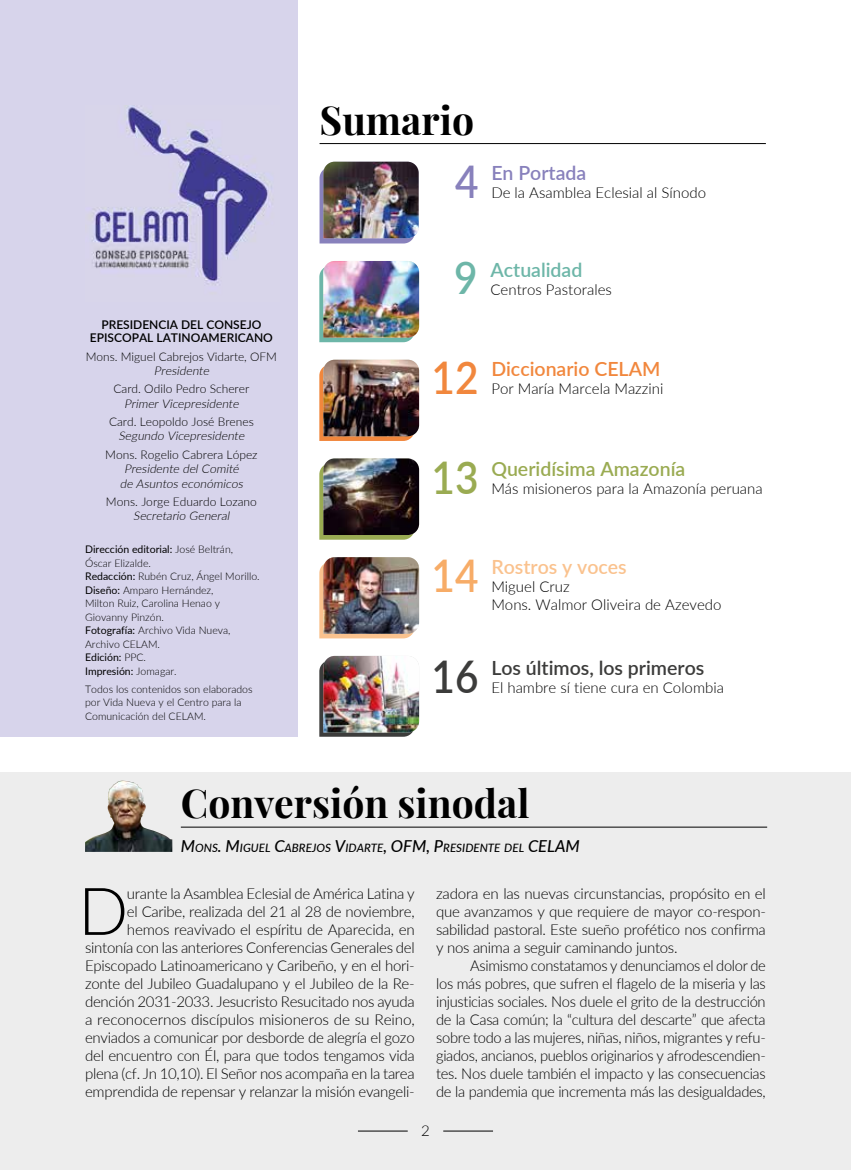
<style>
.page{position:relative;width:851px;height:1170px;background:#fff}
.page>*{position:absolute;margin:0;border:0;box-sizing:border-box;transform-origin:0 0}
.t1{font:300 65.85px "Lato";color:#000}
.t2{font:600 45px "Lato";color:#3c3c3b;scale:.9 1}
.t3{font:600 45px "Lato";color:#9aab52;scale:.9 1}
.t4{font:600 45px "Lato";color:#f7ac67;scale:.9 1}
.t5{font:600 45px "Lato";color:#f1873d;scale:.9 1}
.t6{font:600 45px "Lato";color:#6db6a8;scale:.9 1}
.t7{font:600 45px "Lato";color:#8881bc;scale:.9 1}
.t8{font:700 39px "Playfair Display SC";color:#000}
.t9{font:600 19.5px "Lato";color:#3c3c3b}
.t10{font:600 19.5px "Lato";color:#9aab52}
.t11{font:600 19.5px "Lato";color:#f1873d}
.t12{font:600 19.5px "Lato";color:#fac28e}
.t13{font:600 19.5px "Lato";color:#6db6a8}
.t14{font:600 19.5px "Lato";color:#8881bc}
.t15{font:300 15px/18px "Lato";letter-spacing:-.02em;color:#000;text-align:justify}
.t16{font:300 15px/18px "Lato";color:#000}
.t17{font:300 12px "Lato";color:#000}
.t18{font:italic 300 12px/14.2px "Lato";color:#000;text-align:center}
.t19{font:600 12px/13.5px "Lato";color:#000;text-align:center}
.t20{font:italic 500 11.55px "Lato";color:#000}
.t21{font:300 10.5px/13.5px "Lato";color:#000}
.s1{font-weight:400}
.s2{font-size:16.5px}
</style>
<div class="page">
<svg style="left:319px;top:663px;width:94px;height:73px"></svg>
<img style="left:323px;top:656px;width:96px;height:76px">
<svg style="left:319px;top:466px;width:94px;height:73px"></svg>
<img style="left:323px;top:458px;width:96px;height:77px">
<svg style="left:319px;top:565px;width:94px;height:73px"></svg>
<img style="left:323px;top:557px;width:96px;height:76px">
<svg style="left:319px;top:269px;width:94px;height:73px"></svg>
<img style="left:323px;top:261px;width:96px;height:76px">
<svg style="left:319px;top:367px;width:94px;height:74px"></svg>
<img style="left:323px;top:359px;width:96px;height:77px">
<svg style="left:319px;top:170px;width:94px;height:73px"></svg>
<img style="left:323px;top:162px;width:95px;height:76px">
<hr style="left:319px;top:143px;width:446px;height:1px;background:#000">
<div style="left:0;top:0;width:298px;height:736px;background:#d7d4eb"></div>
<img style="left:89px;top:105px;width:184px;height:180px">
<div style="left:0;top:772px;width:850px;height:397px;background:#ededed"></div>
<hr style="left:443px;top:1130px;width:50px;height:1px;background:#000">
<hr style="left:358px;top:1130px;width:49px;height:1px;background:#000">
<hr style="left:181px;top:826px;width:586px;height:1px;background:#000">
<img style="left:85px;top:780px;width:87px;height:71px">
<h3 class="t8" style="left:319px;top:89px;width:156px">Sumario</h3>
<h2 class="t7" style="left:455px;top:149px;width:28px">4</h2>
<h3 class="t14" style="left:491px;top:159px;width:96px">En Portada</h3>
<p class="t16" style="left:491px;top:183px;width:216px">De la Asamblea Eclesial al Sínodo</p>
<p class="t19" style="left:90px;top:317px;width:184px">PRESIDENCIA DEL CONSEJO<br>EPISCOPAL LATINOAMERICANO</p>
<p class="t17" style="left:86px;top:348px;width:193px">Mons. Miguel Cabrejos Vidarte, OFM</p>
<p class="t18" style="left:154px;top:363px;width:59px">Presidente</p>
<p class="t17" style="left:113px;top:381px;width:137px">Card. Odilo Pedro Scherer</p>
<p class="t18" style="left:124px;top:396px;width:119px">PrimerVicepresidente</p>
<p class="t17" style="left:109px;top:413px;width:146px">Card. Leopoldo José Brenes</p>
<p class="t18" style="left:118px;top:428px;width:130px">Segundo Vicepresidente</p>
<p class="t17" style="left:105px;top:446px;width:154px">Mons. Rogelio Cabrera López</p>
<p class="t18" style="left:120px;top:461px;width:127px">Presidente delComité de Asuntoseconómicos</p>
<p class="t17" style="left:106px;top:493px;width:152px">Mons. Jorge Eduardo Lozano</p>
<p class="t18" style="left:133px;top:508px;width:100px">Secretario General</p>
<p class="t21" style="left:85px;top:542px;width:176px"><span class="s1">Dirección editorial:</span> José Beltrán,<br>Óscar Elizalde.<br><span class="s1">Redacción:</span> Rubén Cruz, Ángel Morillo.<br><span class="s1">Diseño:</span> Amparo Hernández,<br>Milton Ruiz, Carolina Henao y<br>Giovanny Pinzón.<br><span class="s1">Fotografía:</span> Archivo Vida Nueva,<br>Archivo CELAM.<br><span class="s1">Edición:</span> PPC.<br><span class="s1">Impresión:</span> Jomagar.</p>
<p class="t21" style="left:85px;top:681px;width:169px">Todos los contenidos son elaborados por Vida Nueva y el Centro para la<br>Comunicación del CELAM.</p>
<h2 class="t6" style="left:454px;top:245px;width:28px">9</h2>
<h3 class="t13" style="left:490px;top:255px;width:93px">Actualidad</h3>
<p class="t16" style="left:490px;top:279px;width:123px">Centros Pastorales</p>
<h2 class="t5" style="left:431px;top:345px;width:54px">12</h2>
<h3 class="t11" style="left:491px;top:355px;width:170px">Diccionario CELAM</h3>
<p class="t16" style="left:491px;top:379px;width:174px">Por María Marcela Mazzini</p>
<h2 class="t3" style="left:431px;top:444px;width:54px">13</h2>
<h3 class="t10" style="left:491px;top:455px;width:195px">Queridísima Amazonía</h3>
<p class="t16" style="left:491px;top:479px;width:273px">Más misioneros para la Amazonía peruana</p>
<h2 class="t4" style="left:431px;top:542px;width:54px">14</h2>
<h3 class="t12" style="left:491px;top:552px;width:137px">Rostros y voces</h3>
<p class="t16" style="left:491px;top:577px;width:231px">Miguel Cruz<br>Mons. Walmor Oliveira de Azevedo</p>
<h2 class="t2" style="left:431px;top:643px;width:54px">16</h2>
<h3 class="t9" style="left:491px;top:654px;width:214px">Los últimos, los primeros</h3>
<p class="t16" style="left:491px;top:678px;width:234px">El hambre sí tiene cura en Colombia</p>
<h3 class="t8" style="left:181px;top:772px;width:350px">Conversión sinodal</h3>
<p class="t20" style="left:181px;top:839px;width:400px"><span class="s2">M</span>ONS<span class="s2">. M</span>IGUEL <span class="s2">C</span>ABREJOS <span class="s2">V</span>IDARTE<span class="s2">, OFM, P</span>RESIDENTE DEL <span class="s2">CELAM</span></p>
<p class="t15" style="left:85px;top:883px;width:331px;text-align:right">urante la Asamblea Eclesial de América Latina y<br>el Caribe, realizada del 21 al 28 de noviembre, hemos reavivado el espíritu de Aparecida, en sintonía con las anteriores Conferencias Generales del Episcopado Latinoamericano y Caribeño, y en el hori&shy;zonte del Jubileo Guadalupano y el Jubileo de la Re&shy;dención 2031-2033. Jesucristo Resucitado nos ayuda a reconocernos discípulos misioneros de su Reino, enviados a comunicar por desborde de alegría el gozo del encuentro con Él, para que todos tengamos vida plena (cf. Jn 10,10). El Señor nos acompaña en la tarea emprendida de repensar y relanzar la misión evangeli-</p>
<p class="t15" style="left:436px;top:883px;width:331px">zadora en las nuevas circunstancias, propósito en el que avanzamos y que requiere de mayor co-respon&shy;sabilidad pastoral. Este sueño profético nos confirma y nos anima a seguir caminando juntos.</p>
<h1 class="t1" style="left:78px;top:865px;width:52px">D</h1>
<p class="t15" style="left:436px;top:955px;width:331px;text-indent:34px">Asimismo constatamos y denunciamos el dolor de los más pobres, que sufren el flagelo de la miseria y las injusticias sociales. Nos duele el grito de la destrucción de la Casa común; la “cultura del descarte” que afecta sobre todo a las mujeres, niñas, niños, migrantes y refu&shy;giados, ancianos, pueblos originarios y afrodescendien&shy;tes. Nos duele también el impacto y las consecuencias de la pandemia que incrementa más las desigualdades,</p>
<p class="t15" style="left:421px;top:1120px;width:10px">2</p>
</div>
